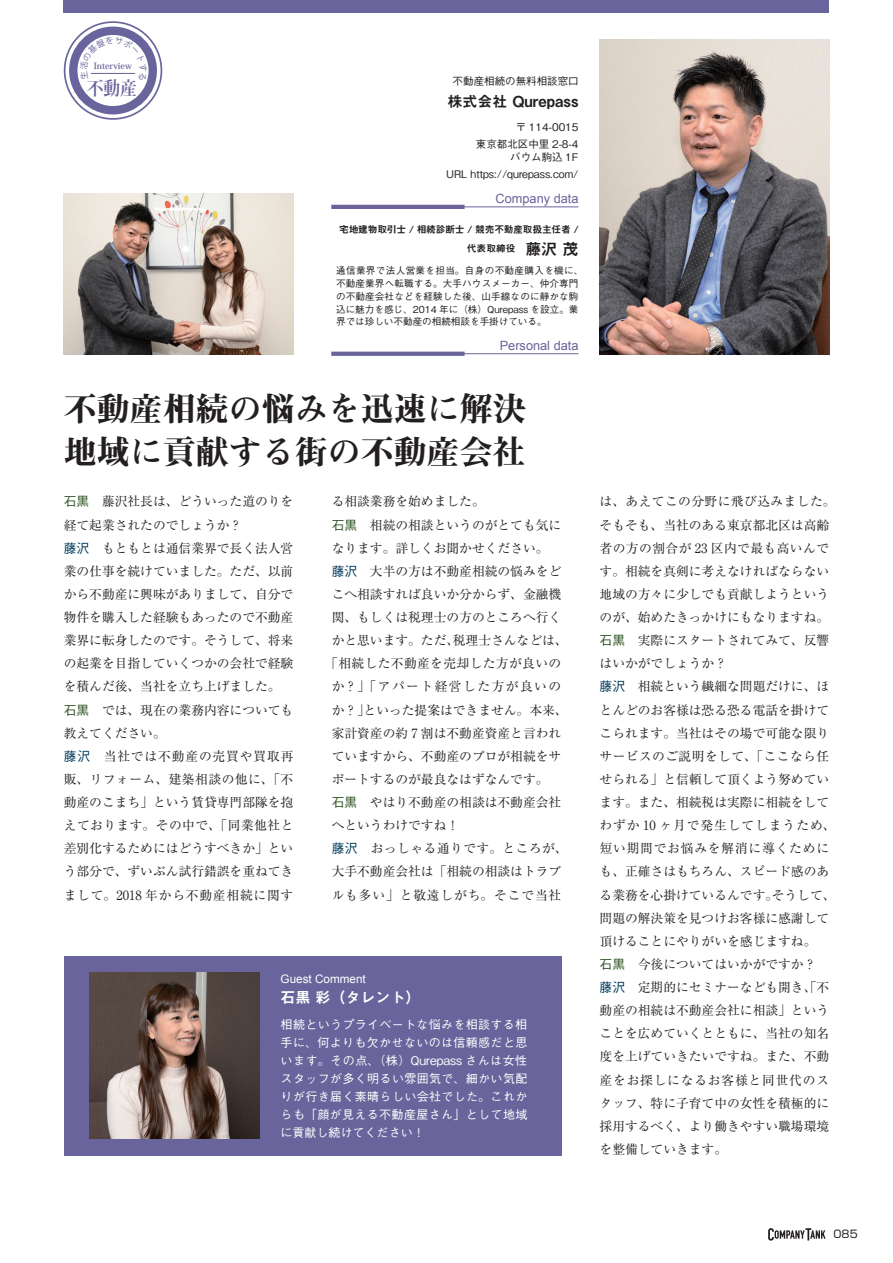
<style>
.page{position:relative;width:893px;height:1263px;background:#fff}
.page>*{position:absolute;margin:0;border:0;box-sizing:border-box;transform-origin:0 0}
.t1{font:33px "Midashi Min Pro MA31";color:#231f20}
.t2{font:700 18.6px "Koz Min Pro";color:#69649b;scale:.9 1}
.t3{font:15px "Midashi Go Pro MB31";color:#231f20}
.t4{font:15px "Midashi Go Pro MB31";color:#fff}
.t5{font:12.75px/23.1px "Ryumin Pro";color:#231f20}
.t6{font:12.75px/23.1px "Ryumin Pro";letter-spacing:.035em;color:#231f20}
.t7{font:12.75px "Arial";color:#69649b}
.t8{font:12.75px "Ryumin Pro";letter-spacing:.03em;color:#231f20}
.t9{font:12.75px "Ryumin Pro";letter-spacing:.115em;color:#231f20}
.t10{font:500 12px/18px "Gothic BBB Pro";letter-spacing:.03em;color:#fff;text-align:justify}
.t11{font:11.7px "Arial";color:#fff}
.t12{font:10.65px "Shin Go Pro";color:#231f20}
.t13{font:500 10.5px "Gothic BBB Pro";color:#231f20}
.t14{font:9.75px "Midashi Go Pro MB31";letter-spacing:-.02em;color:#231f20}
.t15{font:500 9.6px/12.8px "Gothic BBB Pro";letter-spacing:.015em;color:#231f20}
.t16{font:700 8.55px "Koz Min Pro";color:#69649b}
.s1{font-size:15.9px}
.s2{font-family:"Gothic BBB Pro";font-weight:500;color:#305625}
.s3{font-family:"Gothic BBB Pro";font-weight:500;color:#003b5b}
</style>
<div class="page">
<div style="left:64px;top:0;width:765px;height:13px;background:#69649b"></div>
<div style="left:64px;top:955px;width:497px;height:200px;background:#69649b"></div>
<img style="left:600px;top:39px;width:229px;height:315px">
<img style="left:64px;top:194px;width:229px;height:160px">
<img style="left:89px;top:972px;width:170px;height:166px">
<hr style="left:331px;top:206px;width:247px;height:1px;background:#69649b">
<hr style="left:331px;top:353px;width:247px;height:1px;background:#69649b">
<hr style="left:331px;top:205px;width:134px;height:4px;background:#69649b">
<svg style="left:331px;top:352px;width:134px;height:4px"></svg>
<svg style="left:65px;top:22px;width:96px;height:97px"></svg>
<div style="left:64px;top:21px;width:98px;height:99px;border:2px solid #69649b;border-radius:50%"></div>
<svg style="left:73px;top:31px;width:80px;height:79px"></svg>
<div style="left:69px;top:27px;width:88px;height:87px;border:8px solid #69649b;border-radius:50%"></div>
<svg style="left:768px;top:1228px;width:58px;height:12px"></svg>
<svg style="left:80px;top:37px;width:68px;height:44px"></svg>
<p class="t16" style="left:94px;top:60px;width:39px">Interview</p>
<p class="t2" style="left:87px;top:75px;width:57px">不動産</p>
<p class="t13" style="left:453px;top:73px;width:127px">不動産相続の無料相談窓口</p>
<p class="t3" style="left:447px;top:89px;width:133px">株式会社 Qurepass</p>
<p class="t13" style="left:516px;top:118px;width:64px">〒 114-0015</p>
<p class="t13" style="left:476px;top:135px;width:104px">東京都北区中里 2-8-4</p>
<p class="t13" style="left:510px;top:149px;width:70px">バウム駒込 1F</p>
<p class="t13" style="left:446px;top:166px;width:134px">URL https://qurepass.com/</p>
<p class="t7" style="left:496px;top:190px;width:84px">Company data</p>
<p class="t14" style="left:339px;top:222px;width:241px">宅地建物取引士 / 相続診断士 / 競売不動産取扱主任者 /</p>
<p class="t14" style="left:467px;top:241px;width:113px">代表取締役　<span class="s1">藤沢 茂</span></p>
<p class="t15" style="left:336px;top:263px;width:249px">通信業界で法人営業を担当。自身の不動産購入を機に、不動産業界へ転職する。大手ハウスメーカー、仲介専門の不動産会社などを経験した後、山手線なのに静かな駒込に魅力を感じ、2014 年に（株）Qurepass を設立。業界では珍しい不動産の相続相談を手掛けている。</p>
<p class="t7" style="left:500px;top:337px;width:80px">Personal data</p>
<p class="t1" style="left:64px;top:383px;width:464px">不動産相続の悩みを迅速に解決</p>
<p class="t1" style="left:64px;top:426px;width:464px">地域に貢献する街の不動産会社</p>
<p class="t5" style="left:64px;top:489px;width:231px"><span class="s2">石黒</span>　藤沢社長は、どういった道のりを経て起業されたのでしょうか？</p>
<p class="t5" style="left:64px;top:535px;width:231px;text-align:justify"><span class="s3">藤沢</span>　もともとは通信業界で長く法人営業の仕事を続けていました。ただ、以前から不動産に興味がありまして、自分で物件を購入した経験もあったので不動産業界に転身したのです。そうして、将来の起業を目指していくつかの会社で経験を積んだ後、当社を立ち上げました。</p>
<p class="t5" style="left:64px;top:697px;width:231px"><span class="s2">石黒</span>　では、現在の業務内容についても教えてください。</p>
<p class="t5" style="left:64px;top:744px;width:231px;text-align:justify"><span class="s3">藤沢</span>　当社では不動産の売買や買取再販、リフォーム、建築相談の他に、「不動産のこまち」という賃貸専門部隊を抱えております。その中で、「同業他社と差別化するためにはどうすべきか」という部分で、ずいぶん試行錯誤を重ねてきまして。2018 年から不動産相続に関す</p>
<p class="t5" style="left:332px;top:489px;width:155px">る相談業務を始めました。</p>
<p class="t5" style="left:332px;top:512px;width:231px"><span class="s2">石黒</span>　相続の相談というのがとても気になります。詳しくお聞かせください。</p>
<p class="t5" style="left:332px;top:559px;width:231px"><span class="s3">藤沢</span>　大半の方は不動産相続の悩みをど</p>
<p class="t5" style="left:332px;top:582px;width:231px">こへ相談すれば良いか分からず、金融機</p>
<p class="t5" style="left:332px;top:605px;width:231px">関、もしくは税理士の方のところへ行く</p>
<p class="t5" style="left:332px;top:628px;width:237px">かと思います。ただ、税理士さんなどは、</p>
<p class="t8" style="left:325px;top:653px;width:237px">「相続した不動産を売却した方が良いの</p>
<p class="t9" style="left:332px;top:677px;width:231px">か？」「アパート経営した方が良いの</p>
<p class="t5" style="left:332px;top:697px;width:237px">か？」といった提案はできません。本来、</p>
<p class="t5" style="left:332px;top:720px;width:231px">家計資産の約 7 割は不動産資産と言われ</p>
<p class="t5" style="left:332px;top:744px;width:231px">ていますから、不動産のプロが相続をサ</p>
<p class="t5" style="left:332px;top:767px;width:218px">ポートするのが最良なはずなんです。</p>
<p class="t5" style="left:332px;top:790px;width:231px"><span class="s2">石黒</span>　やはり不動産の相談は不動産会社へというわけですね！</p>
<p class="t6" style="left:332px;top:836px;width:238px"><span class="s3">藤沢</span>　おっしゃる通りです。ところが、大手不動産会社は「相続の相談はトラブルも多い」と敬遠しがち。そこで当社</p>
<p class="t11" style="left:281px;top:971px;width:87px">Guest Comment</p>
<p class="t4" style="left:281px;top:985px;width:141px">石黒 彩（タレント）</p>
<p class="t10" style="left:281px;top:1013px;width:248px">相続というプライベートな悩みを相談する相手に、何よりも欠かせないのは信頼感だと思います。その点、（株）Qurepass さんは女性スタッフが多く明るい雰囲気で、細かい気配りが行き届く素晴らしい会社でした。これからも「顔が見える不動産屋さん」として地域に貢献し続けてください！</p>
<p class="t5" style="left:600px;top:489px;width:237px">は、あえてこの分野に飛び込みました。そもそも、当社のある東京都北区は高齢者の方の割合が 23 区内で最も高いんです。相続を真剣に考えなければならない地域の方々に少しでも貢献しようというのが、始めたきっかけにもなりますね。</p>
<p class="t5" style="left:600px;top:628px;width:231px"><span class="s2">石黒</span>　実際にスタートされてみて、反響はいかがでしょうか？</p>
<p class="t5" style="left:600px;top:674px;width:237px"><span class="s3">藤沢</span>　相続という繊細な問題だけに、ほとんどのお客様は恐る恐る電話を掛けてこられます。当社はその場で可能な限りサービスのご説明をして、「ここなら任せられる」と信頼して頂くよう努めています。また、相続税は実際に相続をしてわずか 10 ヶ月で発生してしまうため、短い期間でお悩みを解消に導くためにも、正確さはもちろん、スピード感のある業務を心掛けているんです。そうして、問題の解決策を見つけお客様に感謝して頂けることにやりがいを感じますね。</p>
<p class="t5" style="left:600px;top:952px;width:218px"><span class="s2">石黒</span>　今後についてはいかがですか？</p>
<p class="t5" style="left:600px;top:975px;width:231px;text-align:justify"><span class="s3">藤沢</span>　定期的にセミナーなども開き、「不動産の相続は不動産会社に相談」ということを広めていくとともに、当社の知名度を上げていきたいですね。また、不動産をお探しになるお客様と同世代のスタッフ、特に子育て中の女性を積極的に採用するべく、より働きやすい職場環境を整備していきます。</p>
<p class="t12" style="left:833px;top:1225px;width:26px">085</p>
</div>
